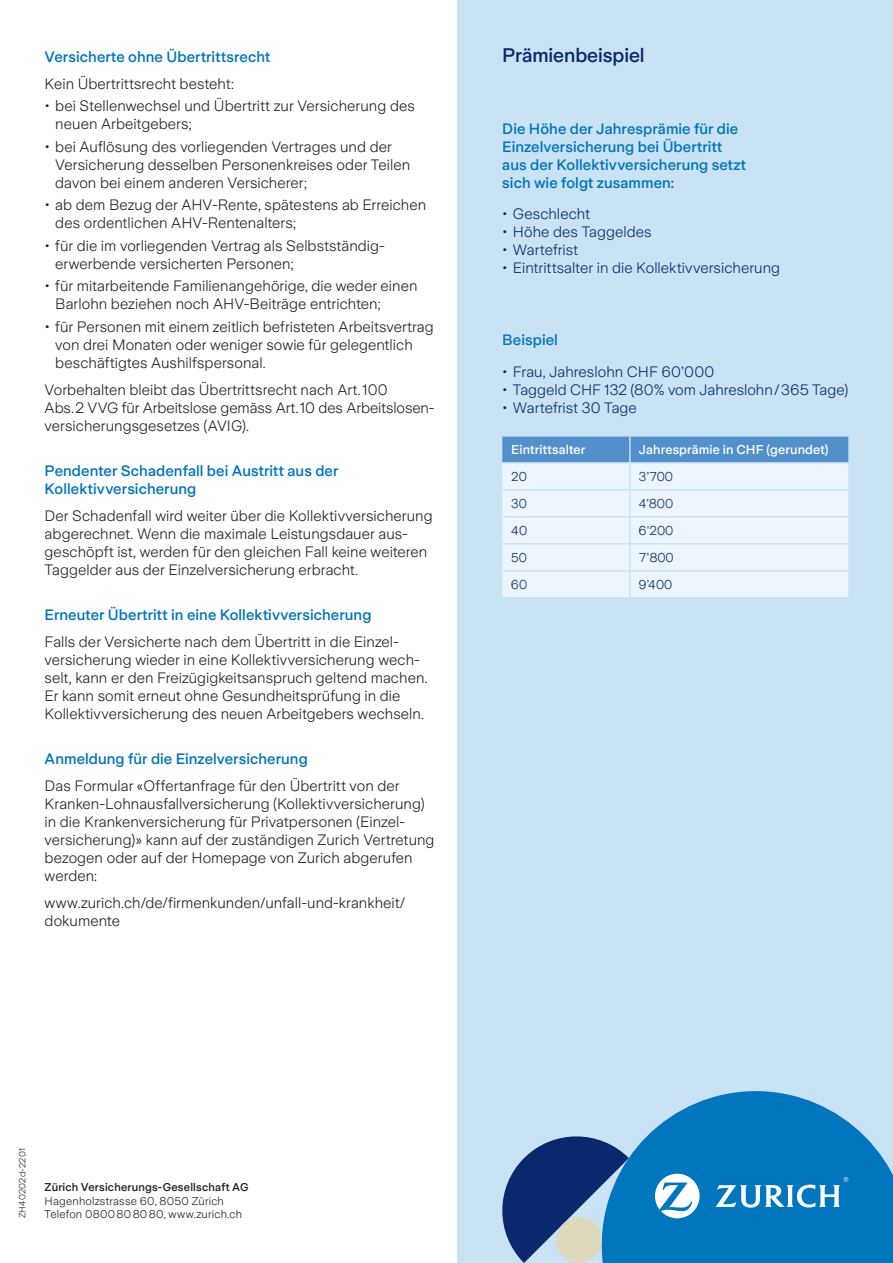
<style>
.page{position:relative;width:893px;height:1263px;background:#fff}
.page>*{position:absolute;margin:0;border:0;box-sizing:border-box;transform-origin:0 0}
.t1{font:500 19.5px "Zurich Sans";letter-spacing:-.005em;color:#09286d}
.t2{font:300 15px/18px "Zurich Sans";letter-spacing:.005em;color:#231f20}
.t3{font:500 15px/18px "Zurich Sans";letter-spacing:.005em;color:#0076be}
.t4{font:300 15px "Zurich Sans";letter-spacing:.005em;color:#09286d}
.t5{font:500 12.75px "Zurich Sans";letter-spacing:.01em;color:#fff}
.t6{font:300 12.75px "Zurich Sans";letter-spacing:.04em;color:#09286d}
.t7{font:300 11.25px "Zurich Sans";letter-spacing:.015em;color:#231f20}
.t8{font:500 11.25px "Zurich Sans";letter-spacing:.015em;color:#231f20}
.t9{font:300 9px "Zurich Sans";letter-spacing:.03em;color:#231f20}
.s1{color:#231f20}
</style>
<div class="page">
<div style="left:458px;top:0;width:435px;height:1263px;background:#c9e2f4"></div>
<div style="left:502px;top:437px;width:346px;height:25px;background:#5290cc"></div>
<div style="left:502px;top:464px;width:346px;height:133px;background:#ecf5fb"></div>
<hr style="left:629px;top:437px;width:2px;height:25px;background:#c9e2f4">
<hr style="left:629px;top:464px;width:2px;height:25px;background:#c9e2f4">
<hr style="left:502px;top:489px;width:128px;height:2px;background:#c9e2f4">
<hr style="left:630px;top:489px;width:218px;height:2px;background:#c9e2f4">
<hr style="left:629px;top:491px;width:2px;height:25px;background:#c9e2f4">
<hr style="left:502px;top:516px;width:128px;height:2px;background:#c9e2f4">
<hr style="left:630px;top:516px;width:218px;height:2px;background:#c9e2f4">
<hr style="left:629px;top:518px;width:2px;height:25px;background:#c9e2f4">
<hr style="left:502px;top:543px;width:128px;height:1px;background:#c9e2f4">
<hr style="left:630px;top:543px;width:218px;height:1px;background:#c9e2f4">
<hr style="left:629px;top:544px;width:2px;height:26px;background:#c9e2f4">
<hr style="left:502px;top:570px;width:128px;height:1px;background:#c9e2f4">
<hr style="left:630px;top:570px;width:218px;height:1px;background:#c9e2f4">
<hr style="left:629px;top:571px;width:2px;height:26px;background:#c9e2f4">
<svg style="left:629px;top:1091px;width:264px;height:172px;background:#1d86c6"></svg>
<svg style="left:502px;top:1136px;width:127px;height:127px"></svg>
<div style="left:556px;top:1217px;width:46px;height:46px;background:#dfd9bb;border-radius:50%"></div>
<svg style="left:655px;top:1174px;width:45px;height:44px;background:#9ccae5"></svg>
<svg style="left:715px;top:1177px;width:133px;height:30px;background:#469bcf"></svg>
<p class="t3" style="left:45px;top:48px;width:227px">Versicherte ohne Übertrittsrecht</p>
<p class="t2" style="left:45px;top:75px;width:191px">Kein Übertrittsrecht besteht:</p>
<p class="t2" style="left:55px;top:97px;width:361px;text-indent:-11px">• bei Stellenwechsel und Übertritt zur Versicherung des neuen Arbeitgebers;</p>
<p class="t2" style="left:55px;top:138px;width:356px;text-indent:-11px">• bei Auflösung des vorliegenden Vertrages und der<br>Versicherung desselben Personenkreises oder Teilen davon bei einem anderen Versicherer;</p>
<p class="t2" style="left:55px;top:196px;width:372px;text-indent:-11px">• ab dem Bezug der AHV-Rente, spätestens ab Erreichen des ordentlichen AHV-Rentenalters;</p>
<p class="t2" style="left:55px;top:237px;width:330px;text-indent:-11px">• für die im vorliegenden Vertrag als Selbstständig&shy;erwerbende versicherten Personen;</p>
<p class="t2" style="left:55px;top:277px;width:364px;text-indent:-11px">• für mitarbeitende Familienangehörige, die weder einen<br>Barlohn beziehen noch AHV-Beiträge entrichten;</p>
<p class="t2" style="left:55px;top:318px;width:380px;text-indent:-11px">• für Personen mit einem zeitlich befristeten Arbeitsvertrag von drei Monaten oder weniger sowie für gelegentlich beschäftigtes Aushilfspersonal.</p>
<p class="t2" style="left:45px;top:381px;width:392px">Vorbehalten bleibt das Übertrittsrecht nach Art.100<br>Abs.2 VVG für Arbeitslose gemäss Art.10 des Arbeitslosen&shy;versicherungsgesetzes (AVIG).</p>
<p class="t3" style="left:45px;top:462px;width:295px">Pendenter Schadenfall bei Austritt aus der<br>Kollektivversicherung</p>
<p class="t2" style="left:45px;top:507px;width:390px">Der Schadenfall wird weiter über die Kollektivversicherung abgerechnet. Wenn die maximale Leistungsdauer aus&shy;geschöpft ist, werden für den gleichen Fall keine weiteren Taggelder aus der Einzelversicherung erbracht.</p>
<p class="t3" style="left:45px;top:606px;width:328px">Erneuter Übertritt in eine Kollektivversicherung</p>
<p class="t2" style="left:45px;top:633px;width:384px">Falls der Versicherte nach dem Übertritt in die Einzel&shy;versicherung wieder in eine Kollektivversicherung wech&shy;selt, kann er den Freizügigkeitsanspruch geltend machen.<br>Er kann somit erneut ohne Gesundheitsprüfung in die Kollektivversicherung des neuen Arbeitgebers wechseln.</p>
<p class="t3" style="left:45px;top:750px;width:265px">Anmeldung für die Einzelversicherung</p>
<p class="t2" style="left:45px;top:777px;width:391px">Das Formular «Offertanfrage für den Übertritt von der Kranken-Lohnausfallversicherung (Kollektivversicherung) in die Krankenversicherung für Privatpersonen (Einzel&shy;versicherung)» kann auf der zuständigen Zurich Vertretung bezogen oder auf der Homepage von Zurich abgerufen werden:</p>
<p class="t2" style="left:45px;top:894px;width:362px">www.zurich.ch/de/firmenkunden/unfall-und-krankheit/ dokumente</p>
<h1 class="t1" style="left:502px;top:44px;width:144px">Prämienbeispiel</h1>
<p class="t3" style="left:502px;top:120px;width:245px">Die Höhe der Jahresprämie für die<br>Einzelversicherung bei Übertritt aus der Kollektivversicherung setzt sich wie folgt zusammen:</p>
<p class="t4" style="left:502px;top:206px;width:89px"><span class="s1">•</span> Geschlecht</p>
<p class="t4" style="left:502px;top:224px;width:151px"><span class="s1">•</span> Höhe des Taggeldes</p>
<p class="t4" style="left:502px;top:242px;width:77px"><span class="s1">•</span> Wartefrist</p>
<p class="t4" style="left:502px;top:260px;width:279px"><span class="s1">•</span> Eintrittsalter in die Kollektivversicherung</p>
<p class="t3" style="left:502px;top:331px;width:57px">Beispiel</p>
<p class="t4" style="left:502px;top:363px;width:214px"><span class="s1">•</span> Frau, Jahreslohn CHF 60’000</p>
<p class="t4" style="left:502px;top:381px;width:348px"><span class="s1">•</span> Taggeld CHF 132 (80% vom Jahreslohn/365 Tage)</p>
<p class="t4" style="left:502px;top:399px;width:136px"><span class="s1">•</span> Wartefrist 30 Tage</p>
<p class="t5" style="left:511px;top:442px;width:76px">Eintrittsalter</p>
<p class="t5" style="left:639px;top:442px;width:191px">Jahresprämie in CHF (gerundet)</p>
<p class="t6" style="left:511px;top:469px;width:17px">20</p>
<p class="t6" style="left:639px;top:469px;width:35px">3’700</p>
<p class="t6" style="left:511px;top:496px;width:17px">30</p>
<p class="t6" style="left:639px;top:496px;width:35px">4’800</p>
<p class="t6" style="left:511px;top:523px;width:17px">40</p>
<p class="t6" style="left:639px;top:523px;width:36px">6'200</p>
<p class="t6" style="left:511px;top:550px;width:17px">50</p>
<p class="t6" style="left:639px;top:550px;width:36px">7’800</p>
<p class="t6" style="left:511px;top:577px;width:17px">60</p>
<p class="t6" style="left:639px;top:577px;width:35px">9’400</p>
<p class="t9" style="left:17px;top:1218px;width:72px;rotate:-90deg">ZH40202d-2201</p>
<p class="t8" style="left:45px;top:1181px;width:205px">Zürich Versicherungs-Gesellschaft AG</p>
<p class="t7" style="left:45px;top:1195px;width:181px">Hagenholzstrasse 60, 8050 Zürich</p>
<p class="t7" style="left:45px;top:1208px;width:199px">Telefon 0800808080, www.zurich.ch</p>
</div>
